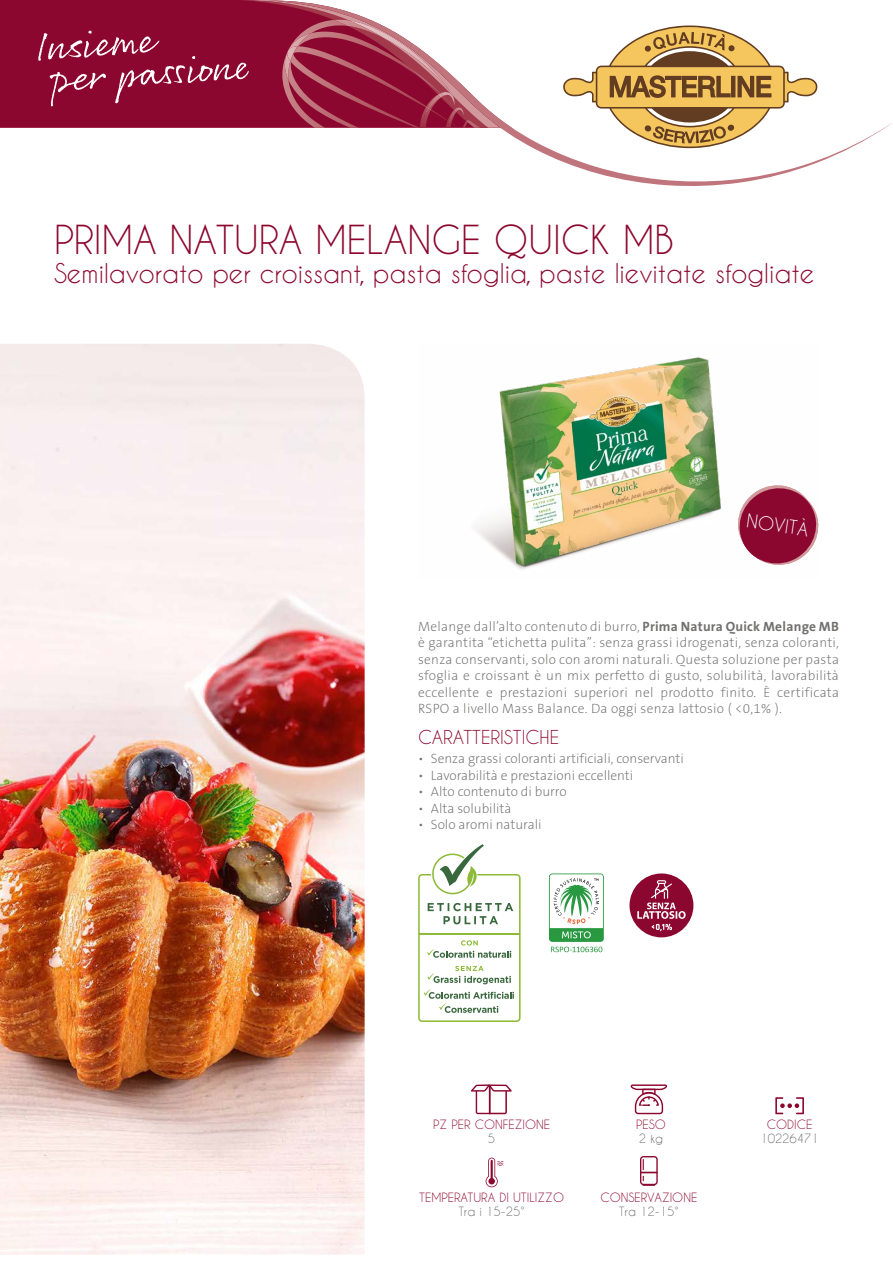
<style>
.page{position:relative;width:893px;height:1263px;background:#fff}
.page>*{position:absolute;margin:0;border:0;box-sizing:border-box;transform-origin:0 0}
.t1{font:37.5px "Caviar Dreams";color:#8c072f}
.t2{font:25.5px "Caviar Dreams";color:#8c072f}
.t3{font:18px "Caviar Dreams";color:#8c072f}
.t4{font:17.85px "Caviar Dreams";color:#fff}
.t5{font:200 13.5px/16.5px "The Sans B2";color:#71706f;text-align:justify}
.t6{font:12px "Caviar Dreams";color:#8c072f}
.t7{font:12px "Caviar Dreams";color:#71706f}
.s1{font-family:"The Sans B7";font-weight:700}
</style>
<div class="page">
<div style="left:0;top:0;width:38px;height:128px;background:#8c072f"></div>
<svg style="left:500px;top:25px;width:392px;height:161px"></svg>
<svg style="left:38px;top:0;width:462px;height:128px;background:#a53d5b"></svg>
<svg style="left:563px;top:26px;width:254px;height:122px"></svg>
<svg style="left:486px;top:1157px;width:17px;height:30px"></svg>
<svg style="left:775px;top:1097px;width:29px;height:17px"></svg>
<svg style="left:630px;top:1084px;width:37px;height:30px"></svg>
<svg style="left:471px;top:1084px;width:41px;height:30px"></svg>
<svg style="left:640px;top:1156px;width:18px;height:30px"></svg>
<img style="left:0;top:344px;width:365px;height:911px">
<img style="left:476px;top:357px;width:245px;height:212px">
<svg style="left:549px;top:873px;width:55px;height:79px"></svg>
<svg style="left:418px;top:844px;width:103px;height:178px"></svg>
<svg style="left:738px;top:485px;width:81px;height:80px"></svg>
<div style="left:629px;top:873px;width:64px;height:64px;background:#8c072f;border-radius:50%"></div>
<svg style="left:637px;top:880px;width:49px;height:51px"></svg>
<h1 class="t1" style="left:54px;top:217px;width:621px">PRIMA NATURA MELANGE QUICK MB</h1>
<h2 class="t2" style="left:54px;top:258px;width:762px">Semilavorato per croissant, pasta sfoglia, paste lievitate sfogliate</h2>
<h3 class="t4" style="left:748px;top:510px;width:64px;rotate:8deg">NOVITÀ</h3>
<p class="t5" style="left:418px;top:618px;width:422px">Melange dall’alto contenuto di burro, <span class="s1">Prima Natura Quick Melange MB </span>è garantita “etichetta pulita”: senza grassi idrogenati, senza coloranti, senza conservanti, solo con aromi naturali. Questa soluzione per pasta sfoglia e croissant è un mix perfetto di gusto, solubilità, lavorabilità eccellente e prestazioni superiori nel prodotto finito. È certificata RSPO a livello Mass Balance. Da oggi senza lattosio ( &lt;0,1% ).</p>
<h3 class="t3" style="left:418px;top:726px;width:142px">CARATTERISTICHE</h3>
<p class="t5" style="left:418px;top:751px;width:267px">• Senza grassi coloranti artificiali, conservanti</p>
<p class="t5" style="left:418px;top:767px;width:217px">• Lavorabilità e prestazioni eccellenti</p>
<p class="t5" style="left:418px;top:784px;width:150px">• Alto contenuto di burro</p>
<p class="t5" style="left:418px;top:800px;width:95px">• Alta solubilità</p>
<p class="t5" style="left:418px;top:817px;width:125px">• Solo aromi naturali</p>
<p class="t6" style="left:433px;top:1117px;width:119px">PZ PER CONFEZIONE</p>
<p class="t7" style="left:488px;top:1131px;width:9px">5</p>
<p class="t6" style="left:419px;top:1190px;width:146px">TEMPERATURA DI UTILIZZO</p>
<p class="t7" style="left:458px;top:1204px;width:68px">Tra i 15-25°</p>
<p class="t6" style="left:636px;top:1117px;width:31px">PESO</p>
<p class="t7" style="left:639px;top:1131px;width:26px">2 kg</p>
<p class="t6" style="left:600px;top:1190px;width:99px">CONSERVAZIONE</p>
<p class="t7" style="left:619px;top:1204px;width:61px">Tra 12-15°</p>
<p class="t6" style="left:767px;top:1117px;width:47px">CODICE</p>
<p class="t7" style="left:760px;top:1131px;width:60px">10226471</p>
</div>
